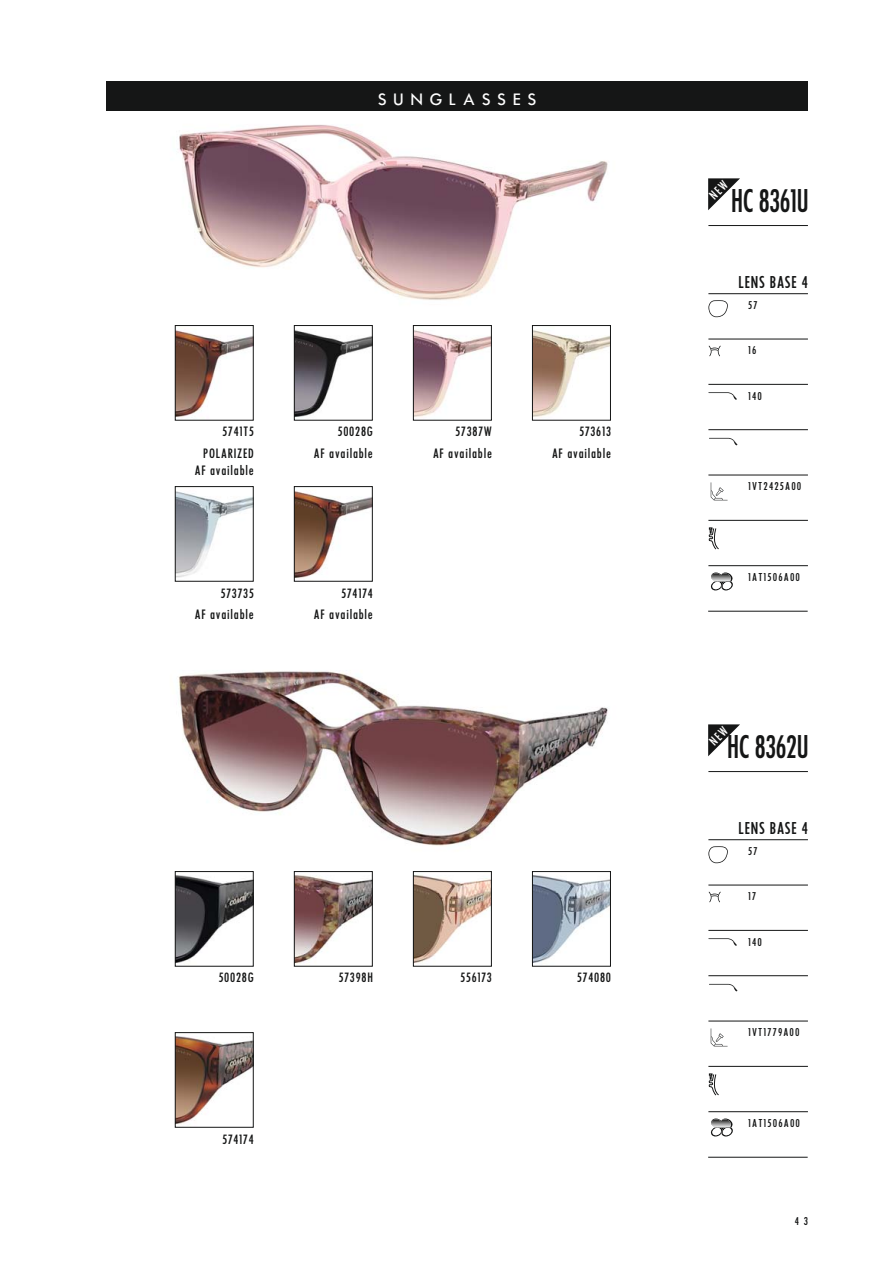
<style>
.page{position:relative;width:893px;height:1263px;background:#fff}
.page>*{position:absolute;margin:0;border:0;box-sizing:border-box;transform-origin:0 0}
.t1{font:34.5px "Futura SH Med Con";letter-spacing:.03em;color:#151616;scale:.9 1}
.t2{font:18px "Futura SH Med Con";letter-spacing:.08em;color:#151616}
.t3{font:500 17.25px "Futura SH";letter-spacing:.45em;color:#fff}
.t4{font:14.25px/17.1px "Futura SH Med Con";letter-spacing:.1em;color:#151616;text-align:center}
.t5{font:12px "Futura SH Med Con";letter-spacing:.15em;color:#151616}
</style>
<div class="page">
<div style="left:106px;top:81px;width:702px;height:30px;background:#151616"></div>
<img style="left:177px;top:330px;width:74px;height:87px">
<div style="left:175px;top:325px;width:78px;height:95px;border:1px solid #151616"></div>
<img style="left:177px;top:491px;width:74px;height:87px">
<div style="left:175px;top:486px;width:78px;height:95px;border:1px solid #151616"></div>
<img style="left:296px;top:330px;width:75px;height:87px">
<div style="left:294px;top:325px;width:79px;height:95px;border:1px solid #151616"></div>
<img style="left:296px;top:491px;width:75px;height:87px">
<div style="left:294px;top:486px;width:79px;height:95px;border:1px solid #151616"></div>
<img style="left:415px;top:330px;width:75px;height:87px">
<div style="left:413px;top:325px;width:79px;height:95px;border:1px solid #151616"></div>
<img style="left:534px;top:330px;width:75px;height:87px">
<div style="left:532px;top:325px;width:79px;height:95px;border:1px solid #151616"></div>
<hr style="left:708px;top:293px;width:100px;height:1px;background:#151616">
<hr style="left:708px;top:225px;width:100px;height:1px;background:#151616">
<svg style="left:709px;top:438px;width:28px;height:7px"></svg>
<svg style="left:711px;top:482px;width:17px;height:18px"></svg>
<svg style="left:709px;top:528px;width:10px;height:22px"></svg>
<svg style="left:711px;top:572px;width:22px;height:18px"></svg>
<hr style="left:708px;top:611px;width:100px;height:1px;background:#151616">
<svg style="left:708px;top:300px;width:20px;height:17px"></svg>
<svg style="left:709px;top:346px;width:12px;height:10px"></svg>
<svg style="left:708px;top:392px;width:29px;height:8px"></svg>
<hr style="left:708px;top:565px;width:100px;height:1px;background:#151616">
<hr style="left:708px;top:520px;width:100px;height:1px;background:#151616">
<hr style="left:708px;top:475px;width:100px;height:1px;background:#151616">
<hr style="left:708px;top:429px;width:100px;height:1px;background:#151616">
<hr style="left:708px;top:384px;width:100px;height:1px;background:#151616">
<hr style="left:708px;top:339px;width:100px;height:1px;background:#151616">
<img style="left:179px;top:124px;width:429px;height:176px">
<img style="left:177px;top:875px;width:74px;height:88px">
<div style="left:175px;top:871px;width:78px;height:95px;border:1px solid #151616"></div>
<img style="left:177px;top:1036px;width:74px;height:88px">
<div style="left:175px;top:1032px;width:78px;height:95px;border:1px solid #151616"></div>
<img style="left:296px;top:875px;width:75px;height:89px">
<div style="left:294px;top:871px;width:79px;height:95px;border:1px solid #151616"></div>
<img style="left:415px;top:875px;width:75px;height:88px">
<div style="left:413px;top:871px;width:79px;height:95px;border:1px solid #151616"></div>
<img style="left:534px;top:875px;width:75px;height:88px">
<div style="left:532px;top:871px;width:79px;height:95px;border:1px solid #151616"></div>
<hr style="left:708px;top:839px;width:100px;height:1px;background:#151616">
<hr style="left:708px;top:771px;width:100px;height:1px;background:#151616">
<svg style="left:709px;top:984px;width:28px;height:7px"></svg>
<svg style="left:711px;top:1028px;width:17px;height:18px"></svg>
<svg style="left:709px;top:1074px;width:10px;height:22px"></svg>
<svg style="left:711px;top:1118px;width:22px;height:18px"></svg>
<hr style="left:708px;top:1157px;width:100px;height:1px;background:#151616">
<svg style="left:708px;top:846px;width:20px;height:17px"></svg>
<svg style="left:709px;top:892px;width:12px;height:10px"></svg>
<svg style="left:708px;top:938px;width:29px;height:8px"></svg>
<hr style="left:708px;top:1111px;width:100px;height:1px;background:#151616">
<hr style="left:708px;top:1066px;width:100px;height:1px;background:#151616">
<hr style="left:708px;top:1021px;width:100px;height:1px;background:#151616">
<hr style="left:708px;top:975px;width:100px;height:1px;background:#151616">
<hr style="left:708px;top:930px;width:100px;height:1px;background:#151616">
<hr style="left:708px;top:885px;width:100px;height:1px;background:#151616">
<img style="left:178px;top:671px;width:430px;height:175px">
<svg style="left:708px;top:178px;width:32px;height:32px"></svg>
<svg style="left:708px;top:724px;width:32px;height:32px"></svg>
<p class="t3" style="left:378px;top:93px;width:159px">SUNGLASSES</p>
<h1 class="t1" style="left:732px;top:187px;width:86px">HC 8361U</h1>
<p class="t2" style="left:739px;top:275px;width:70px">LENS BASE 4</p>
<p class="t5" style="left:749px;top:300px;width:10px">57</p>
<p class="t5" style="left:749px;top:346px;width:9px">16</p>
<p class="t5" style="left:749px;top:391px;width:15px">140</p>
<p class="t4" style="left:223px;top:424px;width:32px">5741T5</p>
<p class="t4" style="left:338px;top:424px;width:36px">50028G</p>
<p class="t4" style="left:456px;top:424px;width:37px">57387W</p>
<p class="t4" style="left:580px;top:424px;width:32px">573613</p>
<p class="t4" style="left:195px;top:446px;width:60px">POLARIZED<br>AF available</p>
<p class="t4" style="left:314px;top:446px;width:60px">AF available</p>
<p class="t4" style="left:433px;top:446px;width:60px">AF available</p>
<p class="t4" style="left:552px;top:446px;width:60px">AF available</p>
<p class="t5" style="left:749px;top:482px;width:54px">1VT2425A00</p>
<p class="t5" style="left:749px;top:572px;width:53px">1AT1506A00</p>
<p class="t4" style="left:221px;top:585px;width:34px">573735</p>
<p class="t4" style="left:342px;top:585px;width:32px">574174</p>
<p class="t4" style="left:195px;top:607px;width:60px">AF available</p>
<p class="t4" style="left:314px;top:607px;width:60px">AF available</p>
<h1 class="t1" style="left:728px;top:733px;width:90px">HC 8362U</h1>
<p class="t2" style="left:739px;top:821px;width:70px">LENS BASE 4</p>
<p class="t5" style="left:749px;top:846px;width:10px">57</p>
<p class="t5" style="left:749px;top:892px;width:9px">17</p>
<p class="t5" style="left:749px;top:937px;width:15px">140</p>
<p class="t4" style="left:219px;top:970px;width:36px">50028G</p>
<p class="t4" style="left:339px;top:970px;width:35px">57398H</p>
<p class="t4" style="left:461px;top:970px;width:32px">556173</p>
<p class="t4" style="left:577px;top:970px;width:35px">574080</p>
<p class="t5" style="left:749px;top:1027px;width:52px">1VT1779A00</p>
<p class="t5" style="left:749px;top:1118px;width:53px">1AT1506A00</p>
<p class="t4" style="left:223px;top:1131px;width:32px">574174</p>
<p class="t5" style="left:795px;top:1217px;width:14px">4 3</p>
</div>
